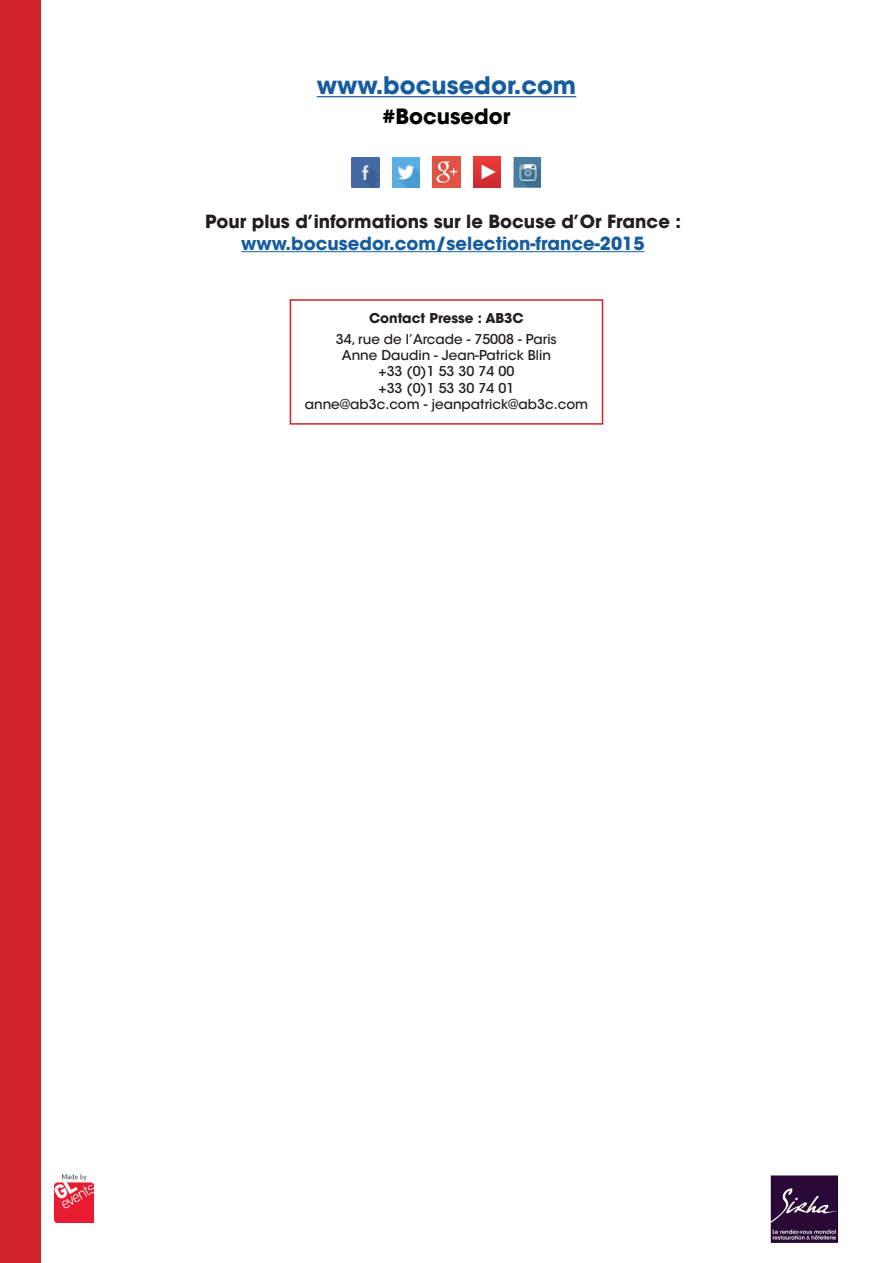
<style>
.page{position:relative;width:893px;height:1263px;background:#fff}
.page>*{position:absolute;margin:0;border:0;box-sizing:border-box;transform-origin:0 0}
.t1{font:700 24px "ITC Avant Garde Std";color:#175d9e}
.t2{font:700 21px "ITC Avant Garde Std";color:#000}
.t3{font:700 18px "ITC Avant Garde Std";color:#231f20}
.t4{font:700 18px "ITC Avant Garde Std";color:#175d9e}
.t5{font:500 13.5px/16.2px "ITC Avant Garde Std";color:#231f20;text-align:center}
.t6{font:700 13.5px "ITC Avant Garde Std";color:#231f20}
</style>
<div class="page">
<hr style="left:317px;top:96px;width:259px;height:1px;background:#175d9e">
<img style="left:770px;top:1175px;width:68px;height:67px">
<img style="left:54px;top:1175px;width:39px;height:47px">
<div style="left:0;top:0;width:40px;height:1263px;background:#d1232a"></div>
<hr style="left:241px;top:251px;width:403px;height:1px;background:#175d9e">
<div style="left:290px;top:299px;width:313px;height:126px;border:2px solid #d1232a"></div>
<img style="left:352px;top:157px;width:27px;height:31px">
<img style="left:392px;top:157px;width:28px;height:31px">
<img style="left:473px;top:157px;width:28px;height:30px">
<img style="left:433px;top:157px;width:27px;height:31px">
<img style="left:513px;top:157px;width:28px;height:31px">
<h1 class="t1" style="left:317px;top:70px;width:261px">www.bocusedor.com</h1>
<h2 class="t2" style="left:383px;top:102px;width:129px">#Bocusedor</h2>
<h3 class="t3" style="left:205px;top:210px;width:477px">Pour plus d’informations sur le Bocuse d’Or France :</h3>
<h3 class="t4" style="left:241px;top:232px;width:405px">www.bocusedor.com/selection-france-2015</h3>
<p class="t6" style="left:369px;top:310px;width:156px">Contact Presse : AB3C</p>
<p class="t5" style="left:305px;top:331px;width:285px">34, rue de l’Arcade - 75008 - Paris<br>Anne Daudin - Jean-Patrick Blin<br>+33 (0)1 53 30 74 00<br>+33 (0)1 53 30 74 01<br>anne@ab3c.com - jeanpatrick@ab3c.com</p>
</div>
